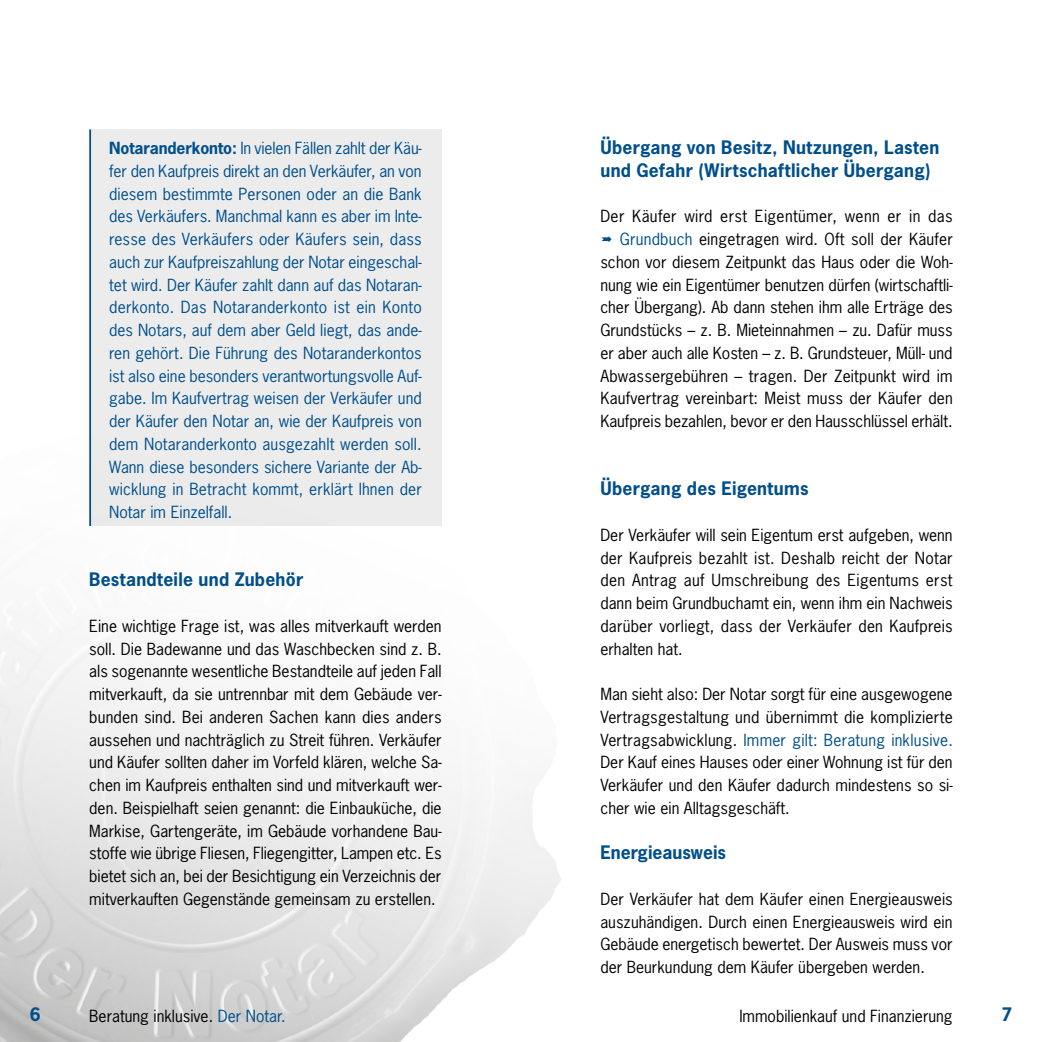
<style>
.page{position:relative;width:1042px;height:1042px;background:#fff}
.page>*{position:absolute;margin:0;border:0;box-sizing:border-box;transform-origin:0 0}
.t1{font:700 17.5px/22.8px "News Gothic Std";letter-spacing:.015em;color:#004f8b}
.t2{font:15.75px/22.8px "News Gothic Std";color:#000;text-align:justify}
.t3{font:15.75px/22.8px "News Gothic Std";letter-spacing:.01em;color:#004f8b;text-align:justify}
.s1{font-weight:700}
.s2{color:#004f8b}
</style>
<div class="page">
<div style="left:89px;top:129px;width:352px;height:397px;background:#ececed"></div>
<hr style="left:89px;top:129px;width:2px;height:397px;background:#004f8b">
<img style="left:0;top:422px;width:397px;height:620px">
<p class="t3" style="left:109px;top:137px;width:314px"><span class="s1">Notaranderkonto:</span> In vielen Fällen zahlt der Käu&shy;fer den Kaufpreis direkt an den Verkäufer, an von diesem bestimmte Personen oder an die Bank des Verkäufers. Manchmal kann es aber im Inte&shy;resse des Verkäufers oder Käufers sein, dass auch zur Kaufpreiszahlung der Notar eingeschal&shy;tet wird. Der Käufer zahlt dann auf das Notaran&shy;derkonto. Das Notaranderkonto ist ein Konto des Notars, auf dem aber Geld liegt, das ande&shy;ren gehört. Die Führung des Notaranderkontos ist also eine besonders verantwortungsvolle Auf&shy;gabe. Im Kaufvertrag weisen der Verkäufer und der Käufer den Notar an, wie der Kaufpreis von dem Notaranderkonto ausgezahlt werden soll.<br>Wann diese besonders sichere Variante der Ab&shy;wicklung in Betracht kommt, erklärt Ihnen der Notar im Einzelfall.</p>
<p class="t1" style="left:89px;top:568px;width:215px">Bestandteile und Zubehör</p>
<p class="t2" style="left:89px;top:614px;width:354px">Eine wichtige Frage ist, was alles mitverkauft werden soll. Die Badewanne und das Waschbecken sind z. B. als sogenannte wesentliche Bestandteile auf jeden Fall mitverkauft, da sie untrennbar mit dem Gebäude ver&shy;bunden sind. Bei anderen Sachen kann dies anders aussehen und nachträglich zu Streit führen. Verkäufer und Käufer sollten daher im Vorfeld klären, welche Sa&shy;chen im Kaufpreis enthalten sind und mitverkauft wer&shy;den. Beispielhaft seien genannt: die Einbauküche, die Markise, Gartengeräte, im Gebäude vorhandene Bau&shy;stoffe wie übrige Fliesen, Fliegengitter, Lampen etc. Es bietet sich an, bei der Besichtigung ein Verzeichnis der mitverkauften Gegenstände gemeinsam zu erstellen.</p>
<p class="t1" style="left:600px;top:136px;width:340px">Übergang von Besitz, Nutzungen, Lasten und Gefahr (Wirtschaftlicher Übergang)</p>
<p class="t2" style="left:600px;top:205px;width:354px;text-align:right">Der Käufer wird erst Eigentümer, wenn er in das <span class="s2">Grundbuch</span> eingetragen wird. Oft soll der Käufer schon vor diesem Zeitpunkt das Haus oder die Woh&shy;nung wie ein Eigentümer benutzen dürfen (wirtschaftli&shy;cher Übergang). Ab dann stehen ihm alle Erträge des Grundstücks – z. B. Mieteinnahmen – zu. Dafür muss er aber auch alle Kosten – z. B. Grundsteuer, Müll- und Abwassergebühren – tragen. Der Zeitpunkt wird im Kaufvertrag vereinbart: Meist muss der Käufer den Kaufpreis bezahlen, bevor er den Hausschlüssel erhält.</p>
<p class="t1" style="left:600px;top:477px;width:210px">Übergang des Eigentums</p>
<p class="t2" style="left:600px;top:523px;width:354px">Der Verkäufer will sein Eigentum erst aufgeben, wenn der Kaufpreis bezahlt ist. Deshalb reicht der Notar den Antrag auf Umschreibung des Eigentums erst dann beim Grundbuchamt ein, wenn ihm ein Nachweis darüber vorliegt, dass der Verkäufer den Kaufpreis erhalten hat.</p>
<p class="t2" style="left:600px;top:683px;width:354px">Man sieht also: Der Notar sorgt für eine ausgewogene Vertragsgestaltung und übernimmt die komplizierte Vertragsabwicklung. <span class="s2">Immer gilt: Beratung inklusive.<br></span>Der Kauf eines Hauses oder einer Wohnung ist für den Verkäufer und den Käufer dadurch mindestens so si&shy;cher wie ein Alltagsgeschäft.</p>
<p class="t1" style="left:600px;top:841px;width:127px">Energieausweis</p>
<p class="t2" style="left:600px;top:887px;width:354px">Der Verkäufer hat dem Käufer einen Energieausweis auszuhändigen. Durch einen Energieausweis wird ein Gebäude energetisch bewertet. Der Ausweis muss vor der Beurkundung dem Käufer übergeben werden.</p>
<p class="t1" style="left:30px;top:1002px;width:12px">6</p>
<p class="t2" style="left:89px;top:1004px;width:198px">Beratung inklusive. <span class="s2">Der Notar.</span></p>
<p class="t2" style="left:739px;top:1004px;width:215px">Immobilienkauf und Finanzierung</p>
<p class="t1" style="left:1001px;top:1002px;width:12px">7</p>
</div>
